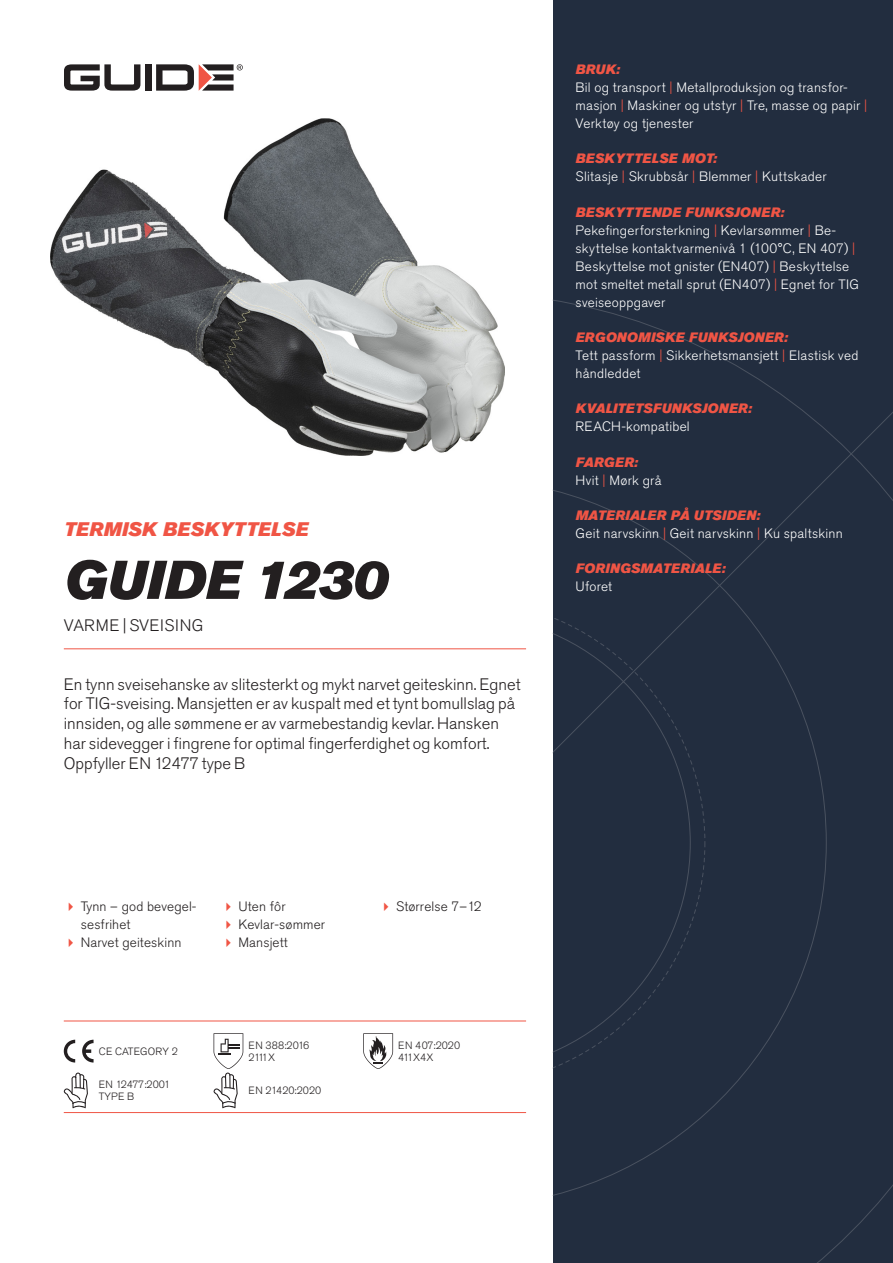
<style>
.page{position:relative;width:893px;height:1263px;background:#fff}
.page>*{position:absolute;margin:0;border:0;box-sizing:border-box;transform-origin:0 0}
.Rubrik{font:italic 54px "Akzidenz Grotesk Pro Super";color:#231f20}
.Överrubrik{font:italic 19.5px "Akzidenz Grotesk Pro Super";letter-spacing:.01em;color:#f05545}
.Ingress{font:300 16.5px/19.8px "Akzidenz Grotesk Pro";color:#231f20}
.Product_-_AltSegment{font:300 16.5px "Akzidenz Grotesk Pro";letter-spacing:.03em;color:#231f20}
.Produkt_-_Brödtext{font:300 13.5px/18px "Akzidenz Grotesk Pro";letter-spacing:.02em;color:#fff}
.Produkt_-_Namn{font:italic 13.5px "Akzidenz Grotesk Pro Super";letter-spacing:.02em;color:#f05545}
.t1{font:300 13.5px/18px "Akzidenz Grotesk Pro";letter-spacing:.01em;color:#231f20}
.t2{font:300 10.5px "Akzidenz Grotesk Pro";color:#231f20}
.t3{font:300 10.5px "Akzidenz Grotesk Pro";letter-spacing:-.02em;color:#231f20}
.s1{color:#f05545}
</style>
<div class="page">
<div style="left:145px;top:64px;width:7px;height:27px;background:#231f20"></div>
<svg style="left:156px;top:64px;width:87px;height:27px"></svg>
<svg style="left:64px;top:64px;width:76px;height:27px"></svg>
<div style="left:553px;top:0;width:340px;height:1263px;background:#222d3f"></div>
<svg style="left:553px;top:300px;width:340px;height:963px"></svg>
<hr style="left:64px;top:1021px;width:462px;height:1px;background:#f05545">
<hr style="left:64px;top:1112px;width:462px;height:1px;background:#f05545">
<svg style="left:64px;top:1040px;width:11px;height:22px"></svg>
<svg style="left:82px;top:1040px;width:12px;height:22px"></svg>
<svg style="left:363px;top:1033px;width:30px;height:36px"></svg>
<svg style="left:64px;top:1072px;width:24px;height:36px"></svg>
<svg style="left:214px;top:1033px;width:29px;height:75px"></svg>
<img style="left:51px;top:119px;width:453px;height:336px">
<hr style="left:64px;top:648px;width:462px;height:1px;background:#f05545">
<p class="Överrubrik" style="left:64px;top:517px;width:246px">TERMISK BESKYTTELSE</p>
<p class="Rubrik" style="left:64px;top:545px;width:325px">GUIDE 1230</p>
<p class="Product_-_AltSegment" style="left:64px;top:615px;width:141px">VARME | SVEISING</p>
<p class="Ingress" style="left:64px;top:674px;width:458px">En tynn sveisehanske av slitesterkt og mykt narvet geiteskinn. Egnet for TIG-sveising. Mansjetten er av kuspalt med et tynt bomullslag på innsiden, og alle sømmene er av varmebestandig kevlar. Hansken har sidevegger i fingrene for optimal fingerferdighet og komfort.<br>Oppfyller EN 12477 type B</p>
<p class="t1" style="left:81px;top:897px;width:117px">Tynn – god bevegel&shy;sesfrihet</p>
<p class="t1" style="left:81px;top:933px;width:102px">Narvet geiteskinn</p>
<p class="t2" style="left:99px;top:1044px;width:81px">CE CATEGORY 2</p>
<p class="t3" style="left:99px;top:1078px;width:73px">EN 12477:2001</p>
<p class="t2" style="left:99px;top:1090px;width:37px">TYPE B</p>
<p class="t1" style="left:238px;top:897px;width:49px">Uten fôr</p>
<p class="t1" style="left:238px;top:915px;width:88px">Kevlar-sømmer</p>
<p class="t1" style="left:238px;top:933px;width:51px">Mansjett</p>
<p class="t2" style="left:248px;top:1038px;width:62px">EN 388:2016</p>
<p class="t2" style="left:248px;top:1050px;width:28px">2111X</p>
<p class="t2" style="left:248px;top:1084px;width:74px">EN 21420:2020</p>
<p class="t1" style="left:396px;top:897px;width:87px">Størrelse 7–12</p>
<p class="t2" style="left:398px;top:1038px;width:63px">EN 407:2020</p>
<p class="t2" style="left:398px;top:1050px;width:37px">411X4X</p>
<p class="Produkt_-_Namn" style="left:576px;top:60px;width:46px">BRUK:</p>
<p class="Produkt_-_Brödtext" style="left:576px;top:78px;width:293px">Bil og transport <span class="s1">|</span> Metallproduksjon og transfor&shy;masjon <span class="s1">|</span> Maskiner og utstyr <span class="s1">|</span> Tre, masse og papir <span class="s1">|<br></span>Verktøy og tjenester</p>
<p class="Produkt_-_Namn" style="left:576px;top:150px;width:143px">BESKYTTELSE MOT:</p>
<p class="Produkt_-_Brödtext" style="left:576px;top:168px;width:252px">Slitasje <span class="s1">|</span> Skrubbsår <span class="s1">|</span> Blemmer <span class="s1">|</span> Kuttskader</p>
<p class="Produkt_-_Namn" style="left:576px;top:203px;width:210px">BESKYTTENDE FUNKSJONER:</p>
<p class="Produkt_-_Brödtext" style="left:576px;top:221px;width:285px">Pekefingerforsterkning <span class="s1">|</span> Kevlarsømmer <span class="s1">|</span> Be&shy;skyttelse kontaktvarmenivå 1 (100°C, EN 407) <span class="s1">| </span>Beskyttelse mot gnister (EN407) <span class="s1">|</span> Beskyttelse mot smeltet metall sprut (EN407) <span class="s1">|</span> Egnet for TIG sveiseoppgaver</p>
<p class="Produkt_-_Namn" style="left:576px;top:328px;width:214px">ERGONOMISKE FUNKSJONER:</p>
<p class="Produkt_-_Brödtext" style="left:576px;top:346px;width:284px">Tett passform <span class="s1">|</span> Sikkerhetsmansjett <span class="s1">|</span> Elastisk ved håndleddet</p>
<p class="Produkt_-_Namn" style="left:576px;top:400px;width:178px">KVALITETSFUNKSJONER:</p>
<p class="Produkt_-_Brödtext" style="left:576px;top:418px;width:116px">REACH-kompatibel</p>
<p class="Produkt_-_Namn" style="left:576px;top:453px;width:64px">FARGER:</p>
<p class="Produkt_-_Brödtext" style="left:576px;top:471px;width:87px">Hvit <span class="s1">|</span> Mørk grå</p>
<p class="Produkt_-_Namn" style="left:576px;top:506px;width:186px">MATERIALER PÅ UTSIDEN:</p>
<p class="Produkt_-_Brödtext" style="left:576px;top:524px;width:269px">Geit narvskinn <span class="s1">|</span> Geit narvskinn <span class="s1">|</span> Ku spaltskinn</p>
<p class="Produkt_-_Namn" style="left:576px;top:560px;width:151px">FORINGSMATERIALE:</p>
<p class="Produkt_-_Brödtext" style="left:576px;top:578px;width:38px">Uforet</p>
</div>
